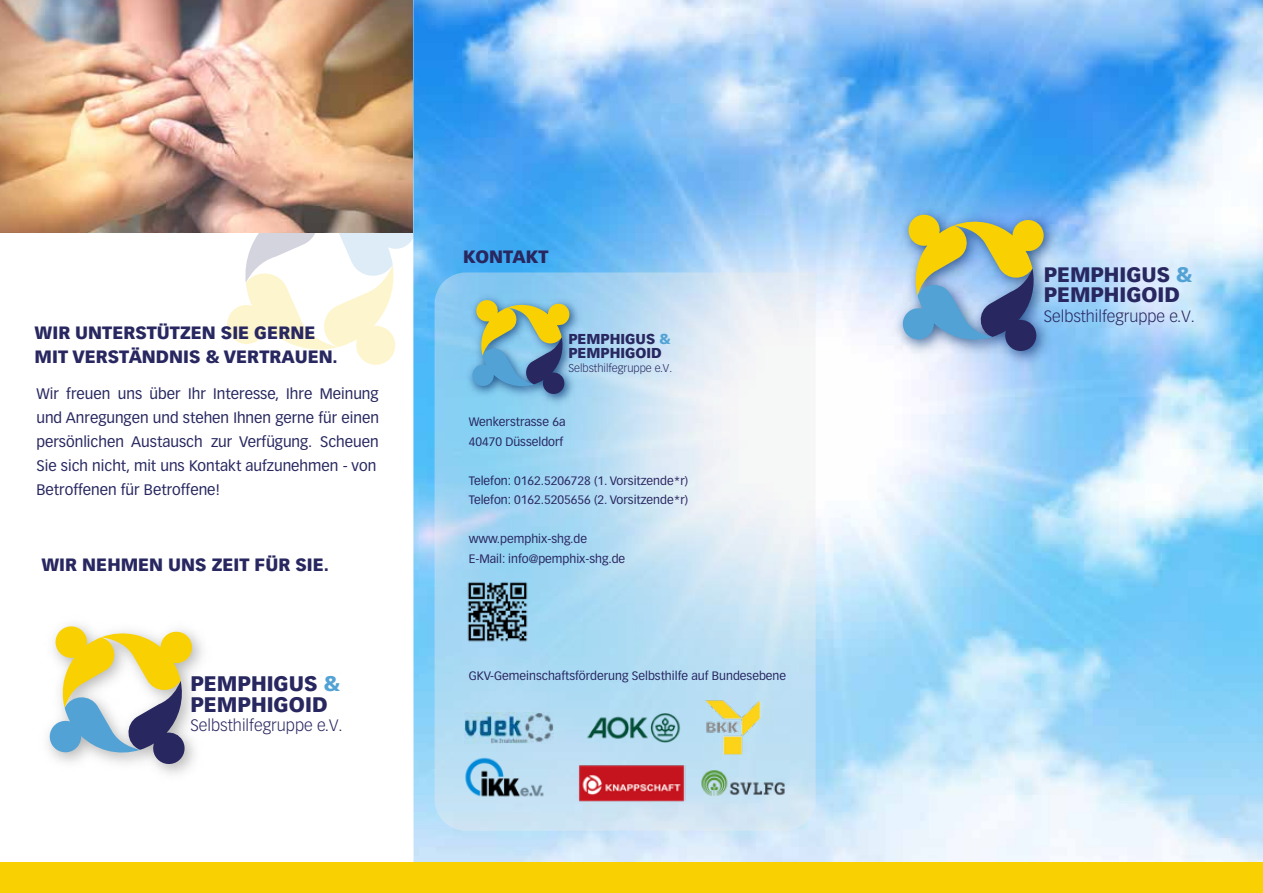
<style>
.page{position:relative;width:1263px;height:893px;background:#fff}
.page>*{position:absolute;margin:0;border:0;box-sizing:border-box;transform-origin:0 0}
.t1{font:900 20.7px/20.7px "Vectora LT Pro";color:#282760}
.t2{font:900 20.55px/20.5px "Vectora LT Pro";color:#282760}
.t3{font:900 17.55px/24px "Vectora LT Pro";color:#282760}
.t4{font:300 16.2px "Vectora LT Pro";color:#282760}
.t5{font:15px/24px "Vectora LT Pro";color:#282760}
.t6{font:900 14.1px/14.1px "Vectora LT Pro";color:#282760}
.t7{font:12px/19.5px "Vectora LT Pro";color:#282760}
.t8{font:300 11.1px "Vectora LT Pro";color:#282760}
.s1{color:#52a2d5}
.s2{font-size:15.75px}
.s3{font-size:10.8px}
.s4{font-size:15.6px}
</style>
<div class="page">
<svg style="left:227px;top:233px;width:186px;height:132px"></svg>
<img style="left:413px;top:0;width:850px;height:863px">
<svg style="left:435px;top:272px;width:381px;height:559px;background:#c0e1f4"></svg>
<img style="left:462px;top:289px;width:123px;height:120px">
<svg style="left:471px;top:299px;width:100px;height:96px;background:#86a797"></svg>
<img style="left:888px;top:199px;width:178px;height:174px">
<svg style="left:900px;top:212px;width:146px;height:141px;background:#96a99d"></svg>
<img style="left:581px;top:711px;width:104px;height:35px">
<img style="left:698px;top:768px;width:91px;height:30px">
<img style="left:448px;top:741px;width:124px;height:71px">
<img style="left:703px;top:698px;width:58px;height:58px">
<img style="left:577px;top:763px;width:108px;height:39px">
<img style="left:465px;top:713px;width:89px;height:31px">
<img style="left:460px;top:573px;width:76px;height:76px">
<svg style="left:48px;top:624px;width:146px;height:142px"></svg>
<div style="left:0;top:863px;width:1263px;height:30px;background:#f9d002"></div>
<img style="left:0;top:0;width:413px;height:233px">
<h3 class="t3" style="left:35px;top:321px;width:304px">WIR UNTERSTÜTZEN SIE GERNE<br>MIT VERSTÄNDNIS &amp; VERTRAUEN.</h3>
<p class="t5" style="left:36px;top:381px;width:344px">Wir freuen uns über Ihr Interesse, Ihre Meinung und Anregungen und stehen Ihnen gerne für einen persönlichen Austausch zur Verfügung. Scheuen Sie sich nicht, mit uns Kontakt aufzunehmen - von Betroffenen für Betroffene!</p>
<h3 class="t3" style="left:41px;top:553px;width:289px">WIR NEHMEN UNS ZEIT FÜR SIE.</h3>
<h1 class="t1" style="left:190px;top:673px;width:151px">PEMPHIGUS <span class="s1">&amp;<br></span>PEMPHIGOID</h1>
<h3 class="t4" style="left:190px;top:716px;width:153px">Selbsthilfegruppe e.V<span class="s2">.</span></h3>
<h3 class="t3" style="left:463px;top:245px;width:87px">KONTAKT</h3>
<p class="t6" style="left:568px;top:332px;width:104px">PEMPHIGUS <span class="s1">&amp;<br></span>PEMPHIGOID</p>
<p class="t8" style="left:568px;top:361px;width:105px">Selbsthilfegruppe e.V<span class="s3">.</span></p>
<p class="t7" style="left:469px;top:412px;width:98px">Wenkerstrasse 6a<br>40470 Düsseldorf</p>
<p class="t7" style="left:469px;top:471px;width:221px">Telefon: 0162.5206728 (1. Vorsitzende*r)<br>Telefon: 0162.5205656 (2. Vorsitzende*r)</p>
<p class="t7" style="left:469px;top:529px;width:158px">www.pemphix-shg.de<br>E-Mail: info@pemphix-shg.de</p>
<p class="t7" style="left:469px;top:666px;width:319px">GKV-Gemeinschaftsförderung Selbsthilfe auf Bundesebene</p>
<h2 class="t2" style="left:1044px;top:264px;width:150px">PEMPHIGUS <span class="s1">&amp;<br></span>PEMPHIGOID</h2>
<h3 class="t4" style="left:1044px;top:306px;width:153px">Selbsthilfegruppe e.V<span class="s4">.</span></h3>
</div>
